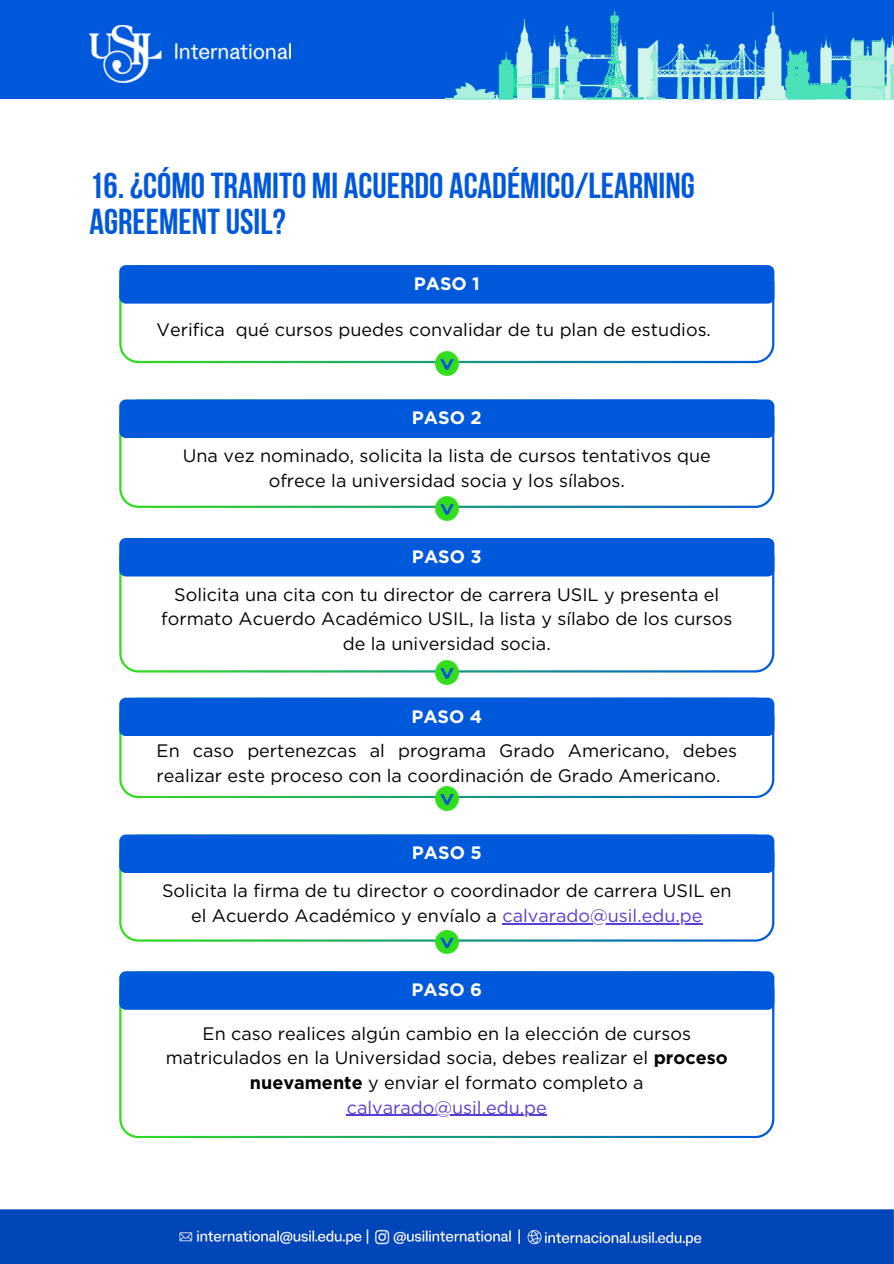
<style>
.page{position:relative;width:894px;height:1264px;background:#fff}
.page>*{position:absolute;margin:0;border:0;box-sizing:border-box;transform-origin:0 0}
.t1{font:36px/36px "Bebas Neue Cyrillic";color:#0058da}
.t2{font:18px/24.8px "Gotham";color:#000;text-align:center}
.t3{font:700 18px "Gotham";color:#fff}
.t4{font:18px "Gotham";color:#563dd3}
.s1{color:#563dd3}
.s2{font-weight:700}
</style>
<div class="page">
<img style="left:0;top:1209px;width:893px;height:53px">
<svg style="left:119px;top:303px;width:655px;height:60px"></svg>
<img style="left:435px;top:351px;width:24px;height:24px">
<div style="left:119px;top:265px;width:655px;height:38px;background:#0058da"></div>
<svg style="left:119px;top:438px;width:655px;height:69px"></svg>
<div style="left:119px;top:399px;width:655px;height:39px;background:#0058da"></div>
<svg style="left:119px;top:576px;width:655px;height:96px"></svg>
<svg style="left:119px;top:736px;width:655px;height:61px"></svg>
<img style="left:435px;top:786px;width:24px;height:24px">
<div style="left:119px;top:697px;width:655px;height:39px;background:#0058da"></div>
<svg style="left:119px;top:873px;width:655px;height:68px"></svg>
<div style="left:119px;top:834px;width:655px;height:39px;background:#0058da"></div>
<hr style="left:502px;top:923px;width:200px;height:1px;background:#563dd3">
<svg style="left:119px;top:1009px;width:655px;height:128px"></svg>
<hr style="left:346px;top:1114px;width:200px;height:2px;background:#563dd3">
<div style="left:119px;top:538px;width:655px;height:38px;background:#0058da"></div>
<img style="left:435px;top:496px;width:24px;height:24px">
<img style="left:435px;top:661px;width:24px;height:23px">
<img style="left:435px;top:930px;width:24px;height:23px">
<div style="left:119px;top:971px;width:655px;height:38px;background:#0058da"></div>
<div style="left:0;top:0;width:893px;height:99px;background:#0058da"></div>
<img style="left:89px;top:26px;width:202px;height:56px">
<img style="left:445px;top:10px;width:448px;height:89px">
<p class="t1" style="left:89px;top:171px;width:607px">16.¿CÓMO TRAMITO MI ACUERDO ACADÉMICO/LEARNING<br>AGREEMENTUSIL?</p>
<h2 class="t3" style="left:413px;top:273px;width:68px">PASO 1</h2>
<h2 class="t2" style="left:157px;top:317px;width:555px">Verifica qué cursos puedes convalidar de tu plan de estudios.</h2>
<p class="t3" style="left:412px;top:407px;width:71px">PASO 2</p>
<h1 class="t2" style="left:183px;top:443px;width:529px">Una vez nominado, solicita la lista de cursos tentativos que ofrece la universidad socia y los sílabos.</h1>
<p class="t3" style="left:412px;top:545px;width:71px">PASO 3</p>
<p class="t2" style="left:161px;top:581px;width:572px">Solicita una cita con tu director de carrera USIL y presenta el formato Acuerdo Académico USIL, la lista y sílabo de los cursos de la universidad socia.</p>
<p class="t3" style="left:411px;top:705px;width:72px">PASO 4</p>
<p class="t2" style="left:157px;top:738px;width:581px;text-align:left">En caso pertenezcas al programa Grado Americano, debes realizar este proceso con la coordinación de Grado Americano.</p>
<h2 class="t3" style="left:412px;top:842px;width:71px">PASO 5</h2>
<p class="t2" style="left:162px;top:878px;width:571px">Solicita la firma de tu director o coordinador de carrera USIL en el Acuerdo Académico y envíalo a <span class="s1">calvarado@usil.edu.pe</span></p>
<p class="t3" style="left:411px;top:978px;width:72px">PASO 6</p>
<p class="t2" style="left:166px;top:1020px;width:563px">En caso realices algún cambio en la elección de cursos matriculados en la Universidad socia, debes realizar el <span class="s2">proceso nuevamente</span> y enviar el formato completo a</p>
<p class="t4" style="left:346px;top:1096px;width:201px">calvarado@usil.edu.pe</p>
</div>
